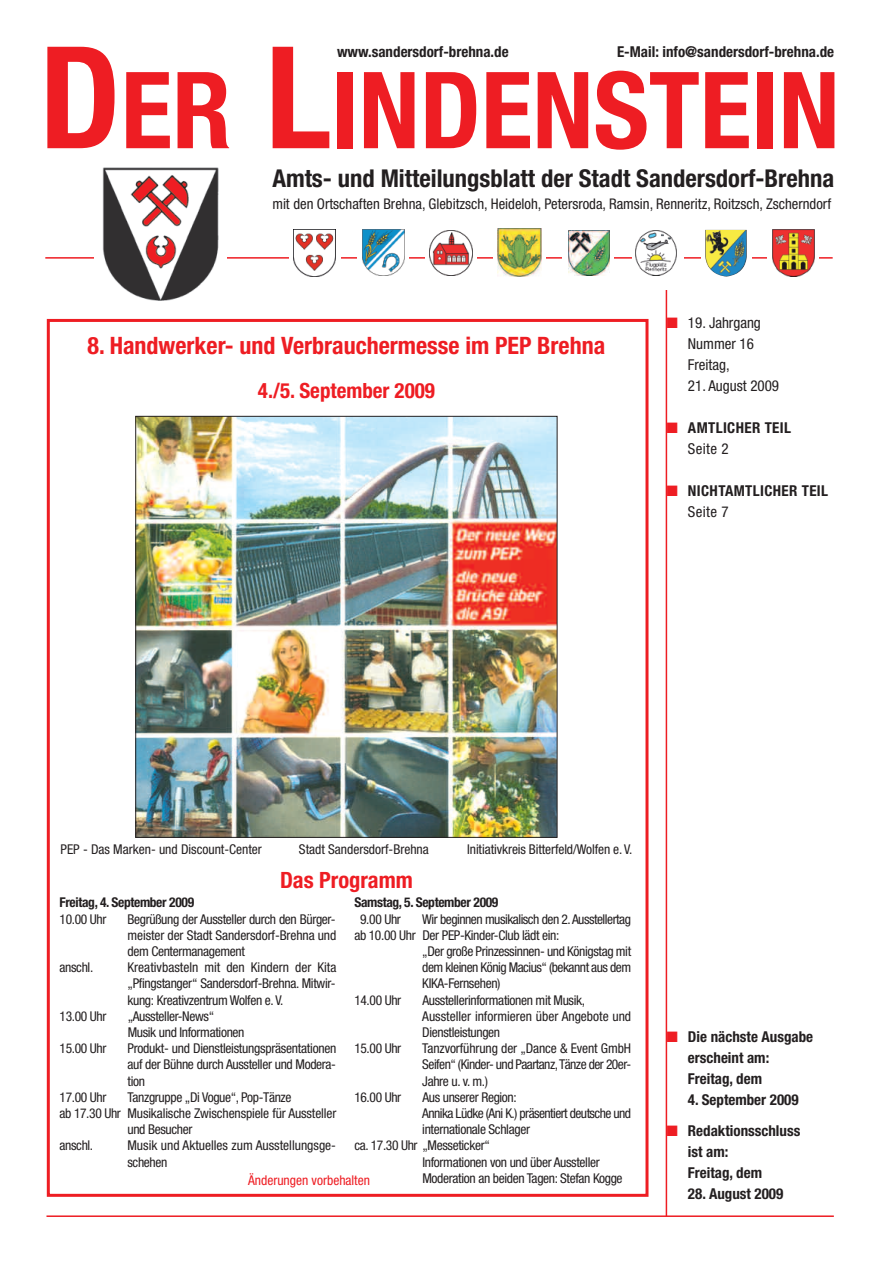
<style>
.page{position:relative;width:881px;height:1263px;background:#fff}
.page>*{position:absolute;margin:0;border:0;box-sizing:border-box;transform-origin:0 0}
.t1{font:700 condensed 106.5px "Helvetica Neue";color:#ee1d23}
.t2{font:700 condensed 24.6px "Helvetica Neue";color:#231f20}
.t3{font:700 condensed 24px "Helvetica Neue LT";color:#ee1d23}
.t4{font:700 condensed 22.5px "Helvetica Neue LT";color:#ee1d23}
.t5{font:700 condensed 21px "Helvetica Neue LT";color:#ee1d23}
.t6{font:700 condensed 15px/21px "Helvetica Neue";color:#231f20}
.t7{font:700 condensed 15px/21px "Helvetica Neue";letter-spacing:.025em;color:#231f20}
.t8{font:condensed 15px/21px "Helvetica Neue";color:#231f20}
.t9{font:condensed 14.7px "Helvetica Neue LT";color:#231f20}
.t10{font:condensed 13.5px/16.2px "Helvetica Neue LT";letter-spacing:-.025em;color:#231f20;text-align:justify}
.t11{font:condensed 13.5px/16.2px "Helvetica Neue LT";color:#231f20}
.t12{font:700 condensed 13.5px "Helvetica Neue LT";letter-spacing:-.025em;color:#231f20}
.t13{font:condensed 13.5px "Helvetica Neue LT";letter-spacing:-.005em;color:#231f20}
.t14{font:condensed 13.5px "Helvetica Neue LT";color:#ee1d23}
.s1{font-size:142.05px}
.s2{color:#ee1d23}
.s3{font-weight:400}
</style>
<div class="page">
<div style="left:47px;top:319px;width:601px;height:878px;border:3px solid #ee1d23"></div>
<hr style="left:45px;top:257px;width:787px;height:2px;background:#ee1d23">
<hr style="left:46px;top:1215px;width:787px;height:2px;background:#ee1d23">
<hr style="left:665px;top:258px;width:2px;height:958px;background:#ee1d23">
<div style="left:94px;top:166px;width:133px;height:137px;background:#fff"></div>
<img style="left:103px;top:167px;width:116px;height:134px">
<div style="left:357px;top:225px;width:52px;height:60px;background:#fff"></div>
<img style="left:362px;top:229px;width:42px;height:47px">
<div style="left:425px;top:224px;width:52px;height:66px;background:#fff"></div>
<img style="left:429px;top:230px;width:43px;height:46px">
<div style="left:562px;top:220px;width:52px;height:70px;background:#fff"></div>
<img style="left:568px;top:231px;width:41px;height:45px">
<div style="left:632px;top:224px;width:51px;height:66px;background:#fff"></div>
<img style="left:635px;top:231px;width:41px;height:44px">
<div style="left:289px;top:225px;width:52px;height:60px;background:#fff"></div>
<img style="left:294px;top:229px;width:41px;height:48px">
<div style="left:767px;top:224px;width:51px;height:66px;background:#fff"></div>
<img style="left:772px;top:230px;width:41px;height:46px">
<div style="left:493px;top:225px;width:53px;height:58px;background:#fff"></div>
<img style="left:497px;top:228px;width:44px;height:49px">
<div style="left:700px;top:224px;width:51px;height:63px;background:#fff"></div>
<img style="left:705px;top:230px;width:41px;height:47px">
<img style="left:137px;top:418px;width:418px;height:417px">
<p class="t6" style="left:337px;top:43px;width:173px">www.sandersdorf-brehna.de</p>
<p class="t6" style="left:616px;top:43px;width:218px">E-Mail: info@sandersdorf-brehna.de</p>
<h1 class="t1" style="left:39px;top:72px;width:801px"><span class="s1">D</span>ER <span class="s1">L</span>INDENSTEIN</h1>
<h2 class="t2" style="left:272px;top:169px;width:563px">Amts- und Mitteilungsblatt der Stadt Sandersdorf-Brehna</h2>
<p class="t9" style="left:272px;top:199px;width:560px">mit den Ortschaften Brehna, Glebitzsch, Heideloh, Petersroda, Ramsin, Renneritz, Roitzsch, Zscherndorf</p>
<h3 class="t3" style="left:87px;top:337px;width:519px">8. Handwerker- und Verbrauchermesse im PEP Brehna</h3>
<h3 class="t5" style="left:258px;top:383px;width:178px">4./5. September 2009</h3>
<p class="t8" style="left:687px;top:313px;width:74px;text-indent:-21px"><span class="s2">■</span> 19. Jahrgang<br>Nummer 16<br>Freitag,</p>
<p class="t8" style="left:687px;top:376px;width:93px">21. August 2009</p>
<p class="t7" style="left:687px;top:418px;width:104px;text-indent:-21px"><span class="s2">■</span> AMTLICHER TEIL<br><span class="s3">Seite 2</span></p>
<p class="t7" style="left:687px;top:481px;width:142px;text-indent:-21px"><span class="s2">■</span> NICHTAMTLICHER TEIL<br><span class="s3">Seite 7</span></p>
<p class="t11" style="left:61px;top:842px;width:203px">PEP - Das Marken- und Discount-Center</p>
<p class="t11" style="left:299px;top:842px;width:131px">Stadt Sandersdorf-Brehna</p>
<p class="t13" style="left:467px;top:844px;width:166px">Initiativkreis Bitterfeld/Wolfen e. V.</p>
<h3 class="t4" style="left:280px;top:872px;width:134px">Das Programm</h3>
<p class="t12" style="left:60px;top:898px;width:136px">Freitag, 4. September 2009</p>
<p class="t10" style="left:60px;top:912px;width:48px">10.00 Uhr</p>
<p class="t10" style="left:127px;top:912px;width:210px">Begrüßung der Aussteller durch den Bürger&shy;meister der Stadt Sandersdorf-Brehna und dem Centermanagement</p>
<p class="t10" style="left:60px;top:960px;width:35px">anschl.</p>
<p class="t10" style="left:127px;top:960px;width:210px">Kreativbasteln mit den Kindern der Kita „Pfingstanger“ Sandersdorf-Brehna. Mitwir&shy;kung: Kreativzentrum Wolfen e. V.</p>
<p class="t10" style="left:60px;top:1009px;width:48px">13.00 Uhr</p>
<p class="t10" style="left:128px;top:1009px;width:118px">„Aussteller-News“<br>Musik und Informationen</p>
<p class="t10" style="left:60px;top:1041px;width:48px">15.00 Uhr</p>
<p class="t10" style="left:127px;top:1041px;width:210px">Produkt- und Dienstleistungspräsentationen auf der Bühne durch Aussteller und Modera&shy;tion</p>
<p class="t10" style="left:60px;top:1090px;width:48px">17.00 Uhr</p>
<p class="t10" style="left:128px;top:1090px;width:165px">Tanzgruppe „Di Vogue“, Pop-Tänze</p>
<p class="t10" style="left:60px;top:1106px;width:278px">ab 17.30 Uhr Musikalische Zwischenspiele für Aussteller</p>
<p class="t10" style="left:127px;top:1122px;width:66px">und Besucher</p>
<p class="t10" style="left:60px;top:1139px;width:35px">anschl.</p>
<p class="t11" style="left:127px;top:1139px;width:210px">Musik und Aktuelles zum Ausstellungsge&shy;schehen</p>
<p class="t12" style="left:354px;top:898px;width:145px">Samstag, 5. September 2009</p>
<p class="t10" style="left:360px;top:912px;width:42px">9.00 Uhr</p>
<p class="t10" style="left:422px;top:912px;width:210px">Wir beginnen musikalisch den 2.Ausstellertag</p>
<p class="t10" style="left:354px;top:928px;width:206px">ab 10.00 Uhr Der PEP-Kinder-Club lädt ein:</p>
<p class="t10" style="left:422px;top:944px;width:210px">„Der große Prinzessinnen- und Königstag mit</p>
<p class="t10" style="left:422px;top:960px;width:210px">dem kleinen König Macius“ (bekannt aus dem</p>
<p class="t10" style="left:422px;top:977px;width:80px">KIKA-Fernsehen)</p>
<p class="t10" style="left:354px;top:993px;width:48px">14.00 Uhr</p>
<p class="t10" style="left:422px;top:993px;width:210px;text-align:left">Ausstellerinformationen mit Musik,<br>Aussteller informieren über Angebote und<br>Dienstleistungen</p>
<p class="t10" style="left:354px;top:1041px;width:48px">15.00 Uhr</p>
<p class="t10" style="left:422px;top:1041px;width:210px">Tanzvorführung der „Dance &amp; Event GmbH Seifen“ (Kinder- und Paartanz,Tänze der 20er-Jahre u. v. m.)</p>
<p class="t10" style="left:354px;top:1090px;width:48px">16.00 Uhr</p>
<p class="t10" style="left:422px;top:1090px;width:96px">Aus unserer Region:</p>
<p class="t10" style="left:422px;top:1106px;width:210px">Annika Lüdke (Ani K.) präsentiert deutsche und</p>
<p class="t10" style="left:422px;top:1122px;width:109px">internationale Schlager</p>
<p class="t10" style="left:354px;top:1139px;width:137px">ca. 17.30 Uhr „Messeticker“</p>
<p class="t10" style="left:422px;top:1155px;width:179px">Informationen von und über Aussteller</p>
<p class="t14" style="left:248px;top:1175px;width:123px">Änderungen vorbehalten</p>
<p class="t10" style="left:422px;top:1171px;width:202px">Moderation an beiden Tagen: Stefan Kogge</p>
<p class="t6" style="left:687px;top:1027px;width:127px;text-indent:-21px"><span class="s2">■</span> Die nächste Ausgabe erscheint am:<br>Freitag, dem</p>
<p class="t6" style="left:687px;top:1090px;width:112px">4. September 2009</p>
<p class="t6" style="left:687px;top:1122px;width:114px;text-indent:-21px"><span class="s2">■</span> Redaktionsschluss ist am:<br>Freitag, dem</p>
<p class="t6" style="left:687px;top:1185px;width:97px">28. August 2009</p>
</div>
